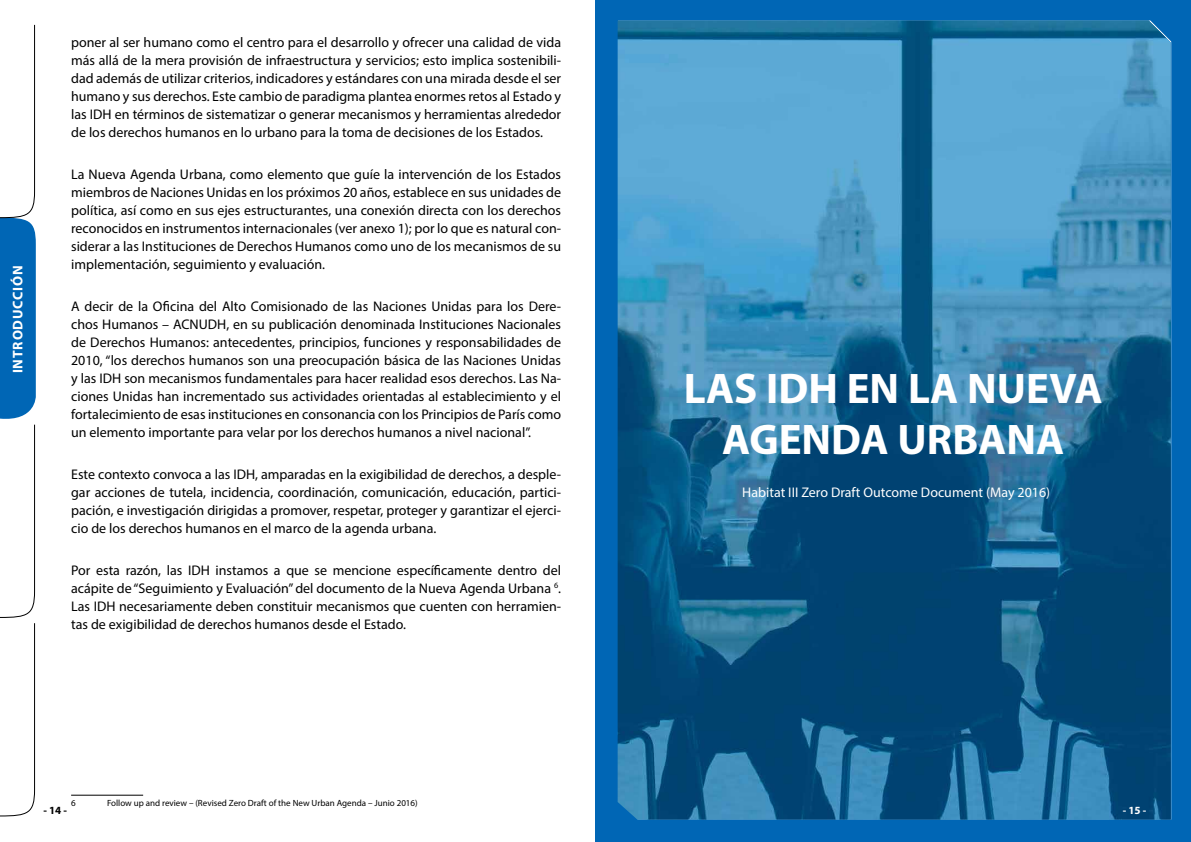
<style>
.page{position:relative;width:1191px;height:842px;background:#fff}
.page>*{position:absolute;margin:0;border:0;box-sizing:border-box;transform-origin:0 0}
.t1{font:700 43px/51.6px "Myriad Pro";color:#fff;text-align:center}
.t2{font:14px/18px "Myriad Pro";color:#000;text-align:justify}
.t3{font:14px "Myriad Pro";color:#fff}
.t4{font:700 14px "Myriad Pro";letter-spacing:.06em;color:#fff}
.t5{font:700 11px "Myriad Pro";color:#000}
.t6{font:700 11px "Myriad Pro";color:#fff}
.t7{font:9px "Myriad Pro";color:#000}
</style>
<div class="page">
<div style="left:595px;top:0;width:596px;height:842px;background:#0066b5"></div>
<svg style="left:0;top:24px;width:36px;height:793px"></svg>
<img style="left:617px;top:21px;width:553px;height:799px">
<hr style="left:71px;top:795px;width:72px;height:1px;background:#000">
<p class="t4" style="left:9px;top:373px;width:110px;rotate:-90deg">INTRODUCCIÓN</p>
<p class="t2" style="left:71px;top:33px;width:491px">poner al ser humano como el centro para el desarrollo y ofrecer una calidad de vida más allá de la mera provisión de infraestructura y servicios; esto implica sostenibili&shy;dad además de utilizar criterios, indicadores y estándares con una mirada desde el ser humano y sus derechos. Este cambio de paradigma plantea enormes retos al Estado y las IDH en términos de sistematizar o generar mecanismos y herramientas alrededor de los derechos humanos en lo urbano para la toma de decisiones de los Estados.</p>
<p class="t2" style="left:71px;top:165px;width:491px">La Nueva Agenda Urbana, como elemento que guíe la intervención de los Estados miembros de Naciones Unidas en los próximos 20 años, establece en sus unidades de política, así como en sus ejes estructurantes, una conexión directa con los derechos reconocidos en instrumentos internacionales (ver anexo 1); por lo que es natural con&shy;siderar a las Instituciones de Derechos Humanos como uno de los mecanismos de su implementación, seguimiento y evaluación.</p>
<p class="t2" style="left:71px;top:297px;width:491px">A decir de la Oficina del Alto Comisionado de las Naciones Unidas para los Dere&shy;chos Humanos – ACNUDH, en su publicación denominada Instituciones Nacionales de Derechos Humanos: antecedentes, principios, funciones y responsabilidades de 2010, “los derechos humanos son una preocupación básica de las Naciones Unidas y las IDH son mecanismos fundamentales para hacer realidad esos derechos. Las Na&shy;ciones Unidas han incrementado sus actividades orientadas al establecimiento y el fortalecimiento de esas instituciones en consonancia con los Principios de París como un elemento importante para velar por los derechos humanos a nivel nacional”.</p>
<p class="t2" style="left:71px;top:465px;width:491px">Este contexto convoca a las IDH, amparadas en la exigibilidad de derechos, a desple&shy;gar acciones de tutela, incidencia, coordinación, comunicación, educación, partici&shy;pación, e investigación dirigidas a promover, respetar, proteger y garantizar el ejerci&shy;cio de los derechos humanos en el marco de la agenda urbana.</p>
<p class="t2" style="left:71px;top:561px;width:491px">Por esta razón, las IDH instamos a que se mencione específicamente dentro del acápite de “Seguimiento y Evaluación” del documento de la Nueva Agenda Urbana <sup>6</sup>.<br>Las IDH necesariamente deben constituir mecanismos que cuenten con herramien&shy;tas de exigibilidad de derechos humanos desde el Estado.</p>
<h1 class="t1" style="left:684px;top:361px;width:420px">LAS IDH EN LA NUEVA<br>AGENDA URBANA</h1>
<p class="t3" style="left:742px;top:483px;width:309px">Habitat III Zero Draft Outcome Document (May 2016)</p>
<p class="t7" style="left:71px;top:797px;width:6px">6</p>
<p class="t7" style="left:107px;top:797px;width:312px">Follow up and review – (Revised Zero Draft of the New Urban Agenda – Junio 2016)</p>
<p class="t5" style="left:43px;top:803px;width:25px">- 14 -</p>
<p class="t6" style="left:1122px;top:803px;width:25px">- 15 -</p>
</div>
